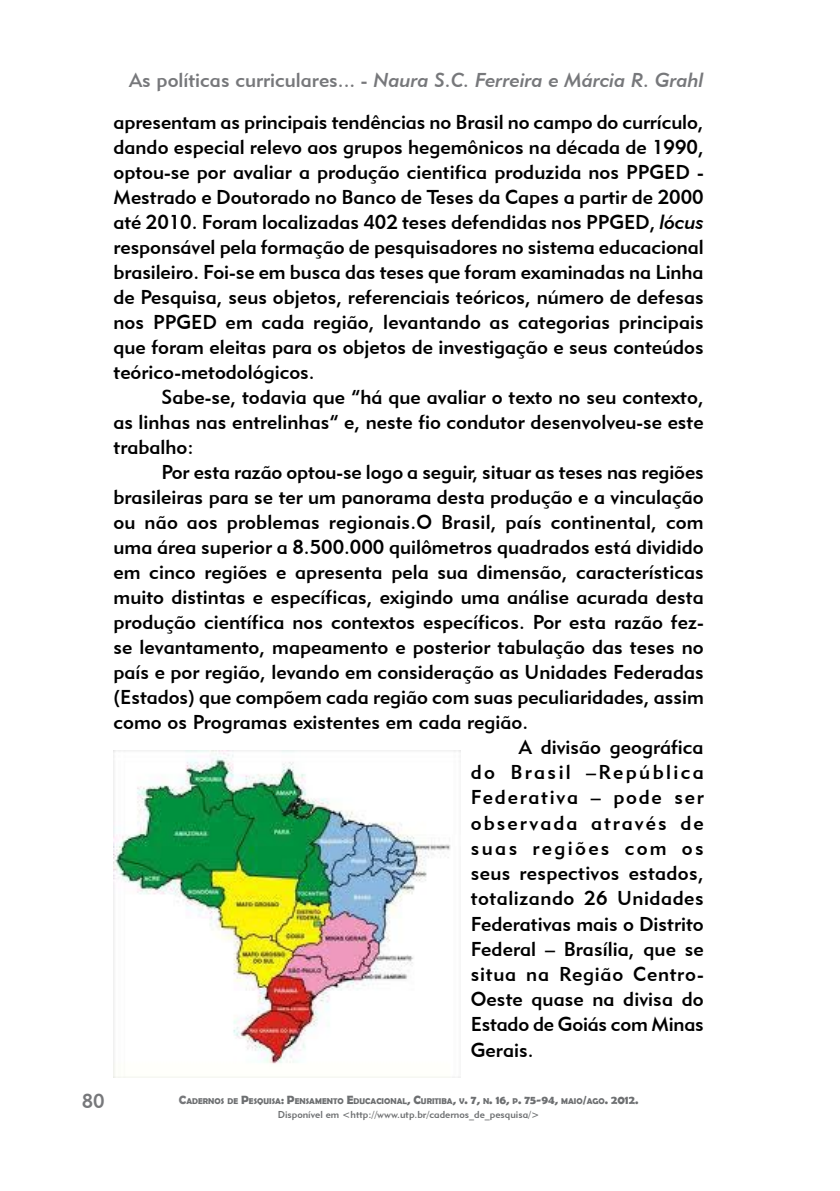
<style>
.page{position:relative;width:840px;height:1191px;background:#fff}
.page>*{position:absolute;margin:0;border:0;box-sizing:border-box;transform-origin:0 0}
.t1{font:20px/25px "Geometric 415 BT Medium A";color:#000;text-align:justify}
.t2{font:20px "Geometric 415 BT Medium Italic A";color:#77787b}
.t3{font:20px "Geometric 415 BT Medium A";letter-spacing:.025em;color:#000}
.t4{font:20px "Geometric 415 BT Medium A";letter-spacing:.035em;color:#000}
.t5{font:20px "Geometric 415 BT Medium A";letter-spacing:.12em;color:#000}
.t6{font:20px "Geometric 415 BT Medium A";letter-spacing:.085em;color:#000}
.t7{font:20px "Geometric 415 BT Medium A";letter-spacing:.1em;color:#000}
.t8{font:20px "Geometric 415 BT Medium A";letter-spacing:.115em;color:#000}
.t9{font:20px "Geometric 415 BT Medium A";color:#77787b}
.t10{font:10px "Geometric 415 BT Medium A";color:#6d6f71}
.t11{font:700 8.4px "Berlin Sans FB Demi";color:#6d6f71}
.s1{font-family:"Geometric 415 BT Medium A"}
.s2{font-family:"Geometric 415 BT Medium Italic A"}
.s3{font-size:12px;color:#77787b}
.s4{font-size:12px}
</style>
<div class="page">
<img style="left:113px;top:750px;width:347px;height:327px">
<p class="t2" style="left:129px;top:68px;width:576px"><span class="s1">As políticas curriculares... -</span> Naura S.C. Ferreira e Márcia R. Grahl</p>
<p class="t1" style="left:113px;top:109px;width:591px">apresentam as principais tendências no Brasil no campo do currículo, dando especial relevo aos grupos hegemônicos na década de 1990, optou-se por avaliar a produção cientifica produzida nos PPGED - Mestrado e Doutorado no Banco de Teses da Capes a partir de 2000 até 2010. Foram localizadas 402 teses defendidas nos PPGED, <span class="s2">lócus </span>responsável pela formação de pesquisadores no sistema educacional brasileiro. Foi-se em busca das teses que foram examinadas na Linha de Pesquisa, seus objetos, referenciais teóricos, número de defesas nos PPGED em cada região, levantando as categorias principais que foram eleitas para os objetos de investigação e seus conteúdos teórico-metodológicos.</p>
<p class="t1" style="left:113px;top:384px;width:591px;text-indent:48px">Sabe-se, todavia que “há que avaliar o texto no seu contexto, as linhas nas entrelinhas” e, neste fio condutor desenvolveu-se este trabalho:</p>
<p class="t1" style="left:161px;top:459px;width:543px">Por esta razão optou-se logo a seguir, situar as teses nas regiões</p>
<p class="t1" style="left:113px;top:484px;width:591px">brasileiras para se ter um panorama desta produção e a vinculação</p>
<p class="t1" style="left:113px;top:509px;width:591px">ou não aos problemas regionais.O Brasil, país continental, com</p>
<p class="t1" style="left:113px;top:534px;width:591px">uma área superior a 8.500.000 quilômetros quadrados está dividido</p>
<p class="t1" style="left:113px;top:559px;width:591px">em cinco regiões e apresenta pela sua dimensão, características</p>
<p class="t1" style="left:113px;top:584px;width:591px">muito distintas e específicas, exigindo uma análise acurada desta</p>
<p class="t1" style="left:113px;top:609px;width:591px">produção científica nos contextos específicos. Por esta razão fez-</p>
<p class="t1" style="left:113px;top:634px;width:591px">se levantamento, mapeamento e posterior tabulação das teses no</p>
<p class="t1" style="left:113px;top:659px;width:591px">país e por região, levando em consideração as Unidades Federadas</p>
<p class="t1" style="left:113px;top:684px;width:591px">(Estados) que compõem cada região com suas peculiaridades, assim</p>
<p class="t1" style="left:113px;top:709px;width:416px">como os Programas existentes em cada região.</p>
<p class="t1" style="left:518px;top:734px;width:186px">A divisão geográfica</p>
<p class="t5" style="left:470px;top:760px;width:234px">do Brasil –República</p>
<p class="t6" style="left:470px;top:785px;width:234px">Federativa – pode ser</p>
<p class="t7" style="left:470px;top:810px;width:234px">observada através de</p>
<p class="t8" style="left:470px;top:835px;width:234px">suas regiões com os</p>
<p class="t1" style="left:470px;top:860px;width:234px">seus respectivos estados,</p>
<p class="t3" style="left:470px;top:886px;width:234px">totalizando 26 Unidades</p>
<p class="t1" style="left:470px;top:910px;width:234px">Federativas mais o Distrito</p>
<p class="t1" style="left:470px;top:936px;width:234px">Federal – Brasília, que se</p>
<p class="t4" style="left:470px;top:961px;width:234px">situa na Região Centro-</p>
<p class="t1" style="left:470px;top:986px;width:234px">Oeste quase na divisa do</p>
<p class="t1" style="left:470px;top:1011px;width:234px">Estado de Goiás com Minas</p>
<p class="t1" style="left:470px;top:1036px;width:64px">Gerais.</p>
<p class="t9" style="left:82px;top:1088px;width:24px">80</p>
<p class="t11" style="left:179px;top:1096px;width:461px"><span class="s3">C</span>ADERNOS DE <span class="s4">P</span>ESQUISA<span class="s4">: P</span>ENSAMENTO <span class="s4">E</span>DUCACIONAL<span class="s4">, C</span>URITIBA<span class="s4">,</span> V<span class="s4">. 7,</span> N<span class="s4">. 16,</span> P<span class="s4">. 75-94,</span> MAIO<span class="s4">/</span>AGO<span class="s4">. 2012.</span></p>
<p class="t10" style="left:277px;top:1108px;width:263px">Disponível em &lt;http://www.utp.br/cadernos_de_pesquisa/&gt;</p>
</div>
